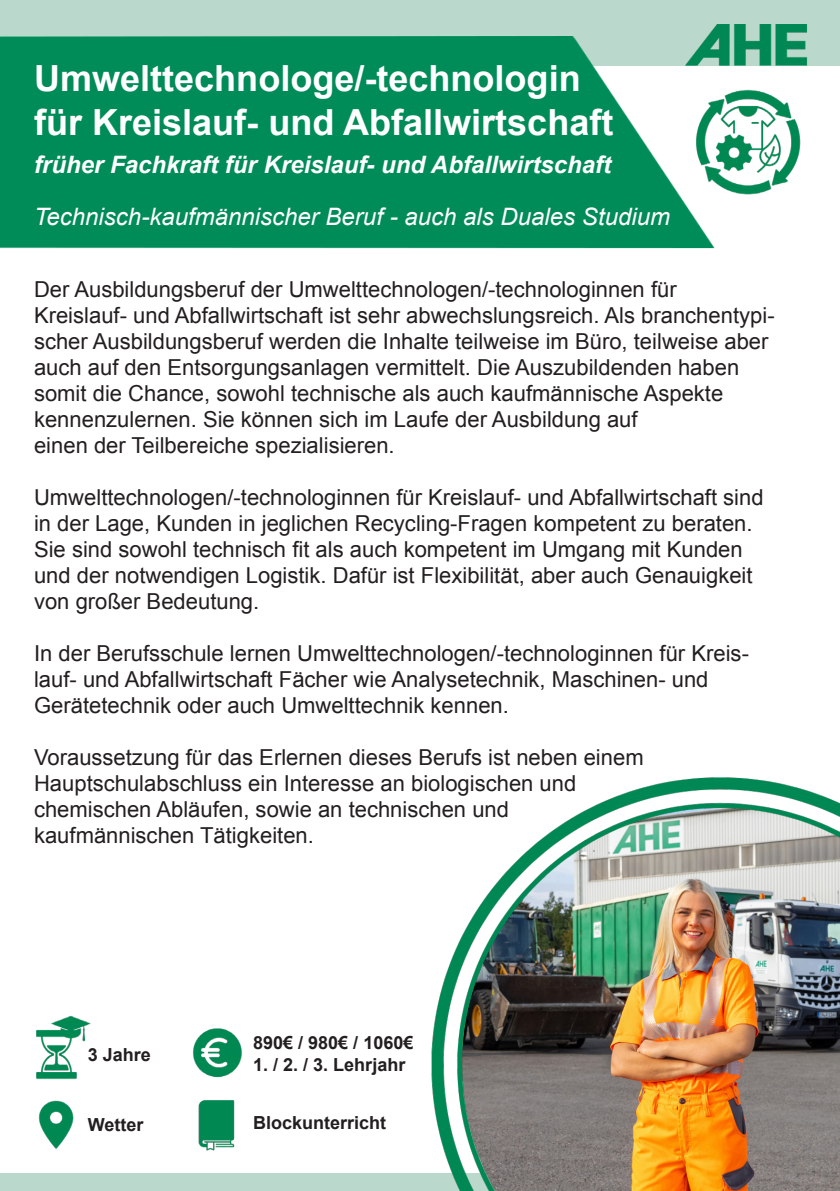
<style>
.page{position:relative;width:840px;height:1191px;background:#fff}
.page>*{position:absolute;margin:0;border:0;box-sizing:border-box;transform-origin:0 0}
.t1{font:700 36px "Arial";color:#fff}
.t2{font:italic 24px "Arial";color:#fff}
.t3{font:italic 700 24px "Arial";color:#fff}
.t4{font:22px/26px "Arial";color:#231f20}
.t5{font:700 18px "Arial";color:#231f20}
</style>
<div class="page">
<div style="left:0;top:0;width:839px;height:65px;background:#bad9cc"></div>
<div style="left:0;top:36px;width:715px;height:213px;background:#008c58"></div>
<div style="left:0;top:1174px;width:839px;height:17px;background:#bad9cc"></div>
<img style="left:653px;top:59px;width:186px;height:163px">
<img style="left:36px;top:1015px;width:55px;height:62px">
<img style="left:7px;top:1077px;width:101px;height:97px">
<img style="left:193px;top:1028px;width:49px;height:50px">
<img style="left:175px;top:1100px;width:100px;height:74px">
<img style="left:387px;top:777px;width:452px;height:414px">
<img style="left:685px;top:24px;width:121px;height:42px">
<p class="t1" style="left:34px;top:55px;width:548px">Umwelttechnologe/-technologin</p>
<p class="t1" style="left:34px;top:99px;width:580px">für Kreislauf- und Abfallwirtschaft</p>
<p class="t3" style="left:34px;top:149px;width:578px">früher Fachkraft für Kreislauf- und Abfallwirtschaft</p>
<p class="t2" style="left:34px;top:201px;width:637px">Technisch-kaufmännischer Beruf - auch als Duales Studium</p>
<p class="t4" style="left:34px;top:276px;width:643px">Der Ausbildungsberuf der Umwelttechnologen/-technologinnen für</p>
<p class="t4" style="left:34px;top:302px;width:741px">Kreislauf- und Abfallwirtschaft ist sehr abwechslungsreich. Als branchentypi&shy;scher Ausbildungsberuf werden die Inhalte teilweise im Büro, teilweise aber auch auf den Entsorgungsanlagen vermittelt. Die Auszubildenden haben somit die Chance, sowohl technische als auch kaufmännische Aspekte</p>
<p class="t4" style="left:34px;top:406px;width:604px">kennenzulernen. Sie können sich im Laufe der Ausbildung auf</p>
<p class="t4" style="left:34px;top:432px;width:362px">einen der Teilbereiche spezialisieren.</p>
<p class="t4" style="left:34px;top:484px;width:730px">Umwelttechnologen/-technologinnen für Kreislauf- und Abfallwirtschaft sind in der Lage, Kunden in jeglichen Recycling-Fragen kompetent zu beraten.<br>Sie sind sowohl technisch fit als auch kompetent im Umgang mit Kunden und der notwendigen Logistik. Dafür ist Flexibilität, aber auch Genauigkeit von großer Bedeutung.</p>
<p class="t4" style="left:34px;top:640px;width:716px">In der Berufsschule lernen Umwelttechnologen/-technologinnen für Kreis&shy;lauf- und Abfallwirtschaft Fächer wie Analysetechnik, Maschinen- und</p>
<p class="t4" style="left:34px;top:692px;width:476px">Gerätetechnik oder auch Umwelttechnik kennen.</p>
<p class="t4" style="left:34px;top:744px;width:610px">Voraussetzung für das Erlernen dieses Berufs ist neben einem</p>
<p class="t4" style="left:34px;top:770px;width:543px">Hauptschulabschluss ein Interesse an biologischen und</p>
<p class="t4" style="left:34px;top:796px;width:476px">chemischen Abläufen, sowie an technischen und</p>
<p class="t4" style="left:34px;top:822px;width:281px">kaufmännischen Tätigkeiten.</p>
<p class="t5" style="left:88px;top:1043px;width:65px">3 Jahre</p>
<p class="t5" style="left:88px;top:1113px;width:57px">Wetter</p>
<p class="t5" style="left:253px;top:1030px;width:162px">890€ / 980€ / 1060€</p>
<p class="t5" style="left:253px;top:1052px;width:154px">1. / 2. / 3. Lehrjahr</p>
<p class="t5" style="left:253px;top:1111px;width:135px">Blockunterricht</p>
</div>
